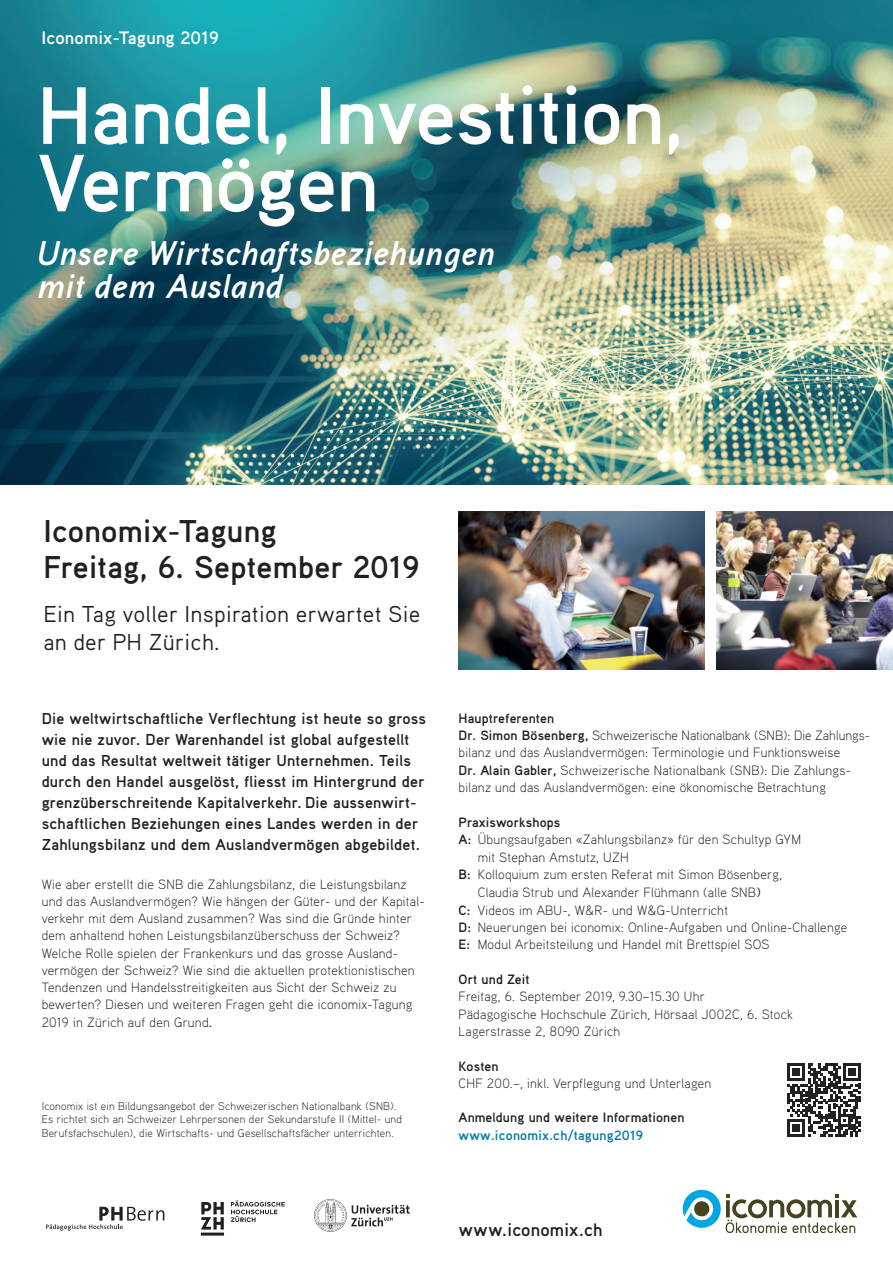
<style>
.page{position:relative;width:893px;height:1263px;background:#fff}
.page>*{position:absolute;margin:0;border:0;box-sizing:border-box;transform-origin:0 0}
.t1{font:700 81px/67.5px "Aaux Pro OT";letter-spacing:-.01em;color:#fff}
.t2{font:italic 700 34.2px/33px "Aaux Pro OT";letter-spacing:.01em;color:#fff}
.t3{font:700 31.5px/36px "Aaux Pro OT";letter-spacing:.01em;color:#231f20}
.t4{font:22.95px/28.5px "Aaux Pro OT";letter-spacing:.01em;color:#231f20}
.t5{font:700 18px "Aaux Pro OT";letter-spacing:.01em;color:#fff}
.t6{font:700 18px "Aaux Pro OT";letter-spacing:.01em;color:#231f20}
.t7{font:700 15.75px/21px "Aaux Pro OT";letter-spacing:.015em;color:#231f20}
.t8{font:300 13.5px/17.2px "Aaux Pro OT";letter-spacing:.02em;color:#231f20}
.t9{font:700 13.5px "Aaux Pro OT";letter-spacing:.01em;color:#231f20}
.t10{font:700 13.5px "Aaux Pro OT";letter-spacing:.02em;color:#0079ad}
.t11{font:300 11.25px/13.5px "Aaux Pro OT";letter-spacing:.02em;color:#231f20}
.s1{font-weight:400;font-size:14.25px}
.s2{font-weight:700}
.s3{font-weight:400}
</style>
<div class="page">
<img style="left:0;top:0;width:893px;height:485px">
<svg style="left:683px;top:1190px;width:174px;height:43px"></svg>
<svg style="left:314px;top:1199px;width:96px;height:33px"></svg>
<svg style="left:46px;top:1207px;width:118px;height:24px"></svg>
<svg style="left:201px;top:1202px;width:23px;height:33px"></svg>
<svg style="left:231px;top:1200px;width:54px;height:22px"></svg>
<img style="left:716px;top:511px;width:177px;height:159px">
<img style="left:459px;top:511px;width:245px;height:159px">
<svg style="left:788px;top:1063px;width:73px;height:73px"></svg>
<h3 class="t5" style="left:41px;top:26px;width:179px">Iconomix-Tagung 2019</h3>
<h1 class="t1" style="left:37px;top:80px;width:648px">Handel, Investition,<br>Vermögen</h1>
<h2 class="t2" style="left:37px;top:236px;width:459px">Unsere Wirtschaftsbeziehungen mit dem Ausland</h2>
<h3 class="t3" style="left:43px;top:512px;width:378px">Iconomix-Tagung<br>Freitag, 6. September 2019</h3>
<h3 class="t4" style="left:43px;top:599px;width:379px">Ein Tag voller Inspiration erwartet Sie an der PH Zürich.</h3>
<p class="t7" style="left:42px;top:708px;width:386px">Die weltwirtschaftliche Verflechtung ist heute so gross wie nie zuvor. Der Warenhandel ist global aufgestellt und das Resultat weltweit tätiger Unternehmen. Teils durch den Handel ausgelöst, fliesst im Hintergrund der grenzüberschreitende Kapitalverkehr. Die aussenwirt&shy;schaftlichen Beziehungen eines Landes werden in der Zahlungsbilanz und dem Auslandvermögen abgebildet.</p>
<p class="t8" style="left:42px;top:875px;width:384px">Wie aber erstellt die SNB die Zahlungsbilanz, die Leistungsbilanz und das Auslandvermögen? Wie hängen der Güter- und der Kapital&shy;verkehr mit dem Ausland zusammen? Was sind die Gründe hinter dem anhaltend hohen Leistungsbilanzüberschuss der Schweiz?<br>Welche Rolle spielen der Frankenkurs und das grosse Ausland&shy;vermögen der Schweiz? Wie sind die aktuellen protektionistischen Tendenzen und Handelsstreitigkeiten aus Sicht der Schweiz zu bewerten? Diesen und weiteren Fragen geht die iconomix-Tagung 2019 in Zürich auf den Grund<span class="s1">.</span></p>
<p class="t11" style="left:42px;top:1099px;width:362px">Iconomix ist ein Bildungsangebot der Schweizerischen Nationalbank (SNB).<br>Es richtet sich an Schweizer Lehrpersonen der Sekundarstufe II (Mittel- und<br>Berufsfachschulen), die Wirtschafts- und Gesellschaftsfächer unterrichten.</p>
<p class="t8" style="left:459px;top:709px;width:413px"><span class="s2">Hauptreferenten<br>Dr. Simon Bösenberg,</span> Schweizerische Nationalbank (SNB): Die Zahlungs&shy;bilanz und das Auslandvermögen: Terminologie und Funktionsweise<br><span class="s2">Dr. Alain Gabler,</span> Schweizerische Nationalbank (SNB): Die Zahlungs&shy;bilanz und das Auslandvermögen: eine ökonomische Betrachtung</p>
<p class="t9" style="left:459px;top:813px;width:103px">Praxisworkshops</p>
<p class="t8" style="left:459px;top:830px;width:344px"><span class="s2">A:</span> Übungsaufgaben «Zahlungsbilanz» für den Schultyp GYM</p>
<p class="t8" style="left:478px;top:848px;width:153px">mit Stephan Amstutz, UZH</p>
<p class="t8" style="left:459px;top:865px;width:325px"><span class="s2">B:</span> Kolloquium zum ersten Referat mit Simon Bösenberg,</p>
<p class="t8" style="left:478px;top:883px;width:285px">Claudia Strub und Alexander Flühmann (alle SNB<span class="s3">)</span></p>
<p class="t8" style="left:459px;top:901px;width:271px"><span class="s2">C:</span> Videos im ABU-, W&amp;R- und W&amp;G-Unterricht</p>
<p class="t8" style="left:459px;top:918px;width:390px"><span class="s2">D:</span> Neuerungen bei iconomix: Online-Aufgaben und Online-Challenge</p>
<p class="t8" style="left:459px;top:935px;width:313px"><span class="s2">E:</span> Modul Arbeitsteilung und Handel mit Brettspiel SOS</p>
<p class="t9" style="left:459px;top:971px;width:73px">Ort und Zeit</p>
<p class="t8" style="left:459px;top:987px;width:336px">Freitag, 6. September 2019, 9.30–15.30 Uhr<br>Pädagogische Hochschule Zürich, Hörsaal J002C, 6. Stock<br>Lagerstrasse 2, 8090 Zürich</p>
<p class="t9" style="left:459px;top:1057px;width:42px">Kosten</p>
<p class="t8" style="left:459px;top:1074px;width:254px">CHF 200.–, inkl. Verpflegung und Unterlagen</p>
<p class="t9" style="left:459px;top:1109px;width:227px">Anmeldung und weitere Informationen</p>
<p class="t10" style="left:459px;top:1126px;width:186px">www.iconomix.ch/tagung2019</p>
<h3 class="t6" style="left:459px;top:1218px;width:145px">www.iconomix.ch</h3>
</div>
